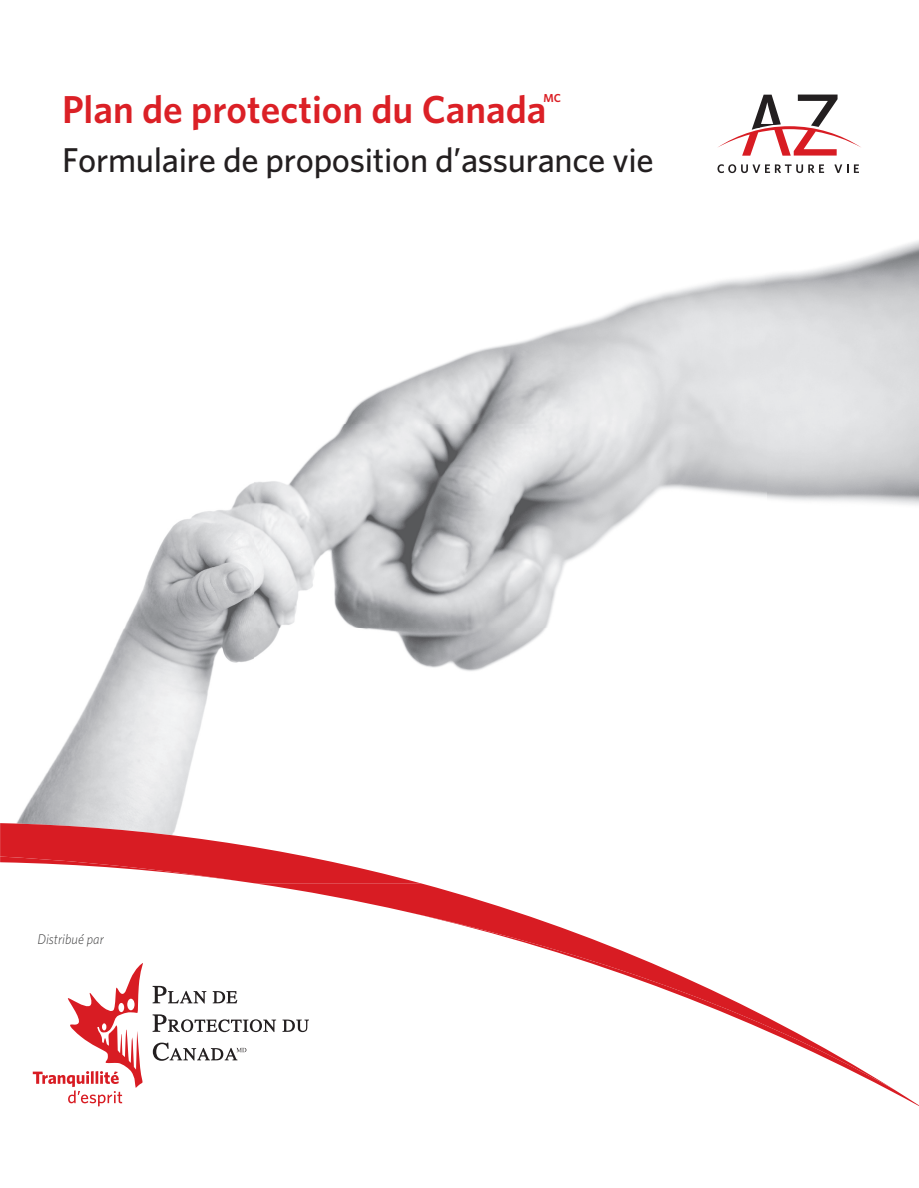
<style>
.page{position:relative;width:919px;height:1188px;background:#fff}
.page>*{position:absolute;margin:0;border:0;box-sizing:border-box;transform-origin:0 0}
.t1{font:600 39px "Whitney";color:#db2026}
.t2{font:500 34.5px "Whitney";letter-spacing:-.01em;color:#231f20}
.t3{font:italic 300 14.1px "Whitney";color:#3e3e3f;scale:.95 1}
.t4{font:600 11.55px "Whitney";color:#db2026}
</style>
<div class="page">
<img style="left:16px;top:276px;width:749px;height:547px">
<img style="left:0;top:823px;width:308px;height:34px">
<svg style="left:0;top:857px;width:918px;height:249px"></svg>
<svg style="left:33px;top:963px;width:110px;height:143px"></svg>
<svg style="left:152px;top:986px;width:54px;height:18px"></svg>
<svg style="left:213px;top:991px;width:24px;height:12px"></svg>
<svg style="left:152px;top:1014px;width:124px;height:18px"></svg>
<svg style="left:282px;top:1020px;width:27px;height:12px"></svg>
<svg style="left:153px;top:1043px;width:93px;height:18px"></svg>
<svg style="left:717px;top:164px;width:106px;height:9px"></svg>
<svg style="left:834px;top:164px;width:24px;height:9px"></svg>
<svg style="left:718px;top:95px;width:143px;height:61px"></svg>
<p class="t4" style="left:543px;top:91px;width:19px">MC</p>
<p class="t1" style="left:62px;top:83px;width:486px">Plan de protection du Canada</p>
<p class="t2" style="left:62px;top:137px;width:593px">Formulaire de proposition d’assurance vie</p>
<p class="t3" style="left:37px;top:930px;width:71px">Distribué par</p>
</div>
